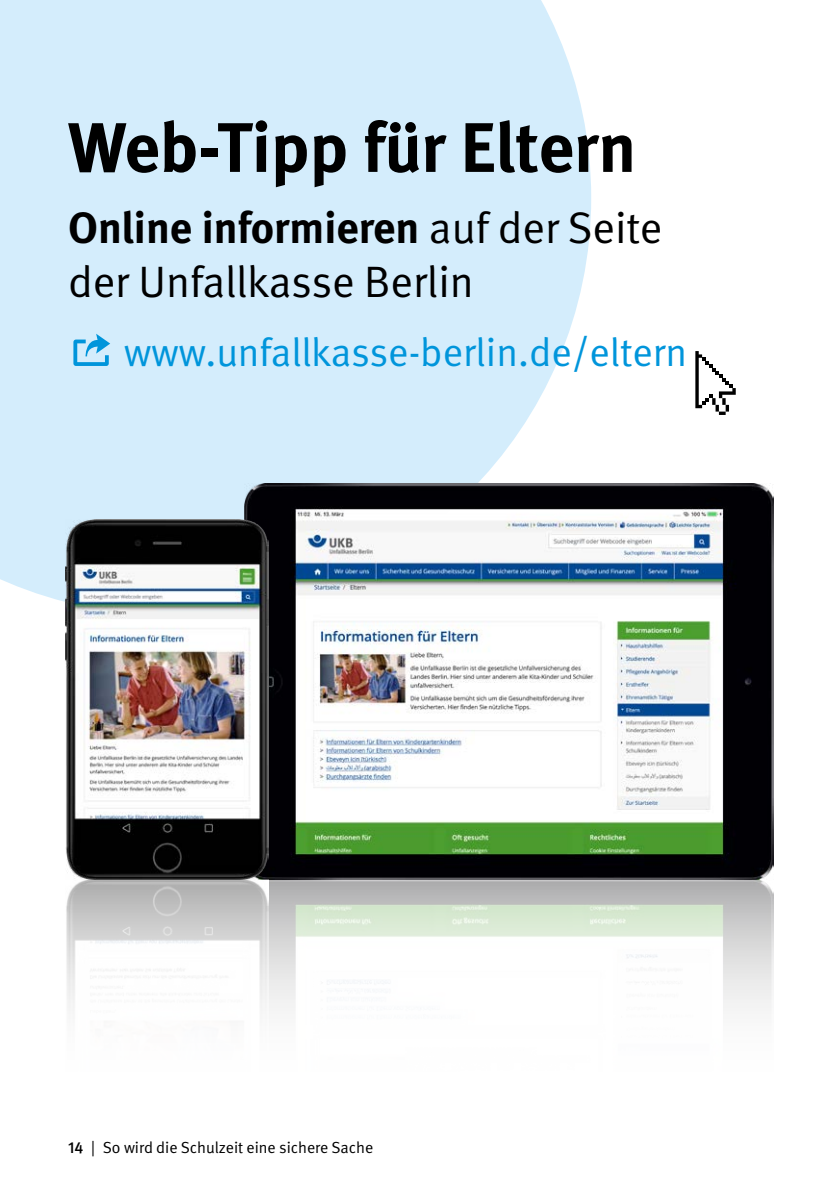
<style>
.page{position:relative;width:840px;height:1191px;background:#fff}
.page>*{position:absolute;margin:0;border:0;box-sizing:border-box;transform-origin:0 0}
.t1{font:700 70px "DGUV Meta";color:#000}
.t2{font:44px/54px "DGUV Meta";color:#000}
._02_Fließtext_Fließtext{font:39.8px "DGUV Meta";color:#0095db}
.t3{font:16px "DGUV Meta";color:#000}
.s1{font-weight:700}
.s2{font-family:"Modern Pictograms";font-size:53.2px}
.s3{font-weight:500}
</style>
<div class="page">
<div style="left:0;top:0;width:591px;height:615px;background:#d4edfc"></div>
<img style="left:245px;top:483px;width:528px;height:528px">
<img style="left:66px;top:519px;width:202px;height:492px">
<svg style="left:695px;top:351px;width:40px;height:64px"></svg>
<h1 class="t1" style="left:68px;top:106px;width:569px">Web-Tipp für Eltern</h1>
<h1 class="t2" style="left:68px;top:202px;width:595px"><span class="s1">Online informieren</span> auf der Seite der Unfallkasse Berlin</h1>
<p class="_02_Fließtext_Fließtext" style="left:68px;top:329px;width:620px"><span class="s2">o</span> www.unfallkasse-berlin.de/eltern</p>
<p class="t3" style="left:68px;top:1137px;width:306px"><span class="s3">14</span> | So wird die Schulzeit eine sichere Sache</p>
</div>
